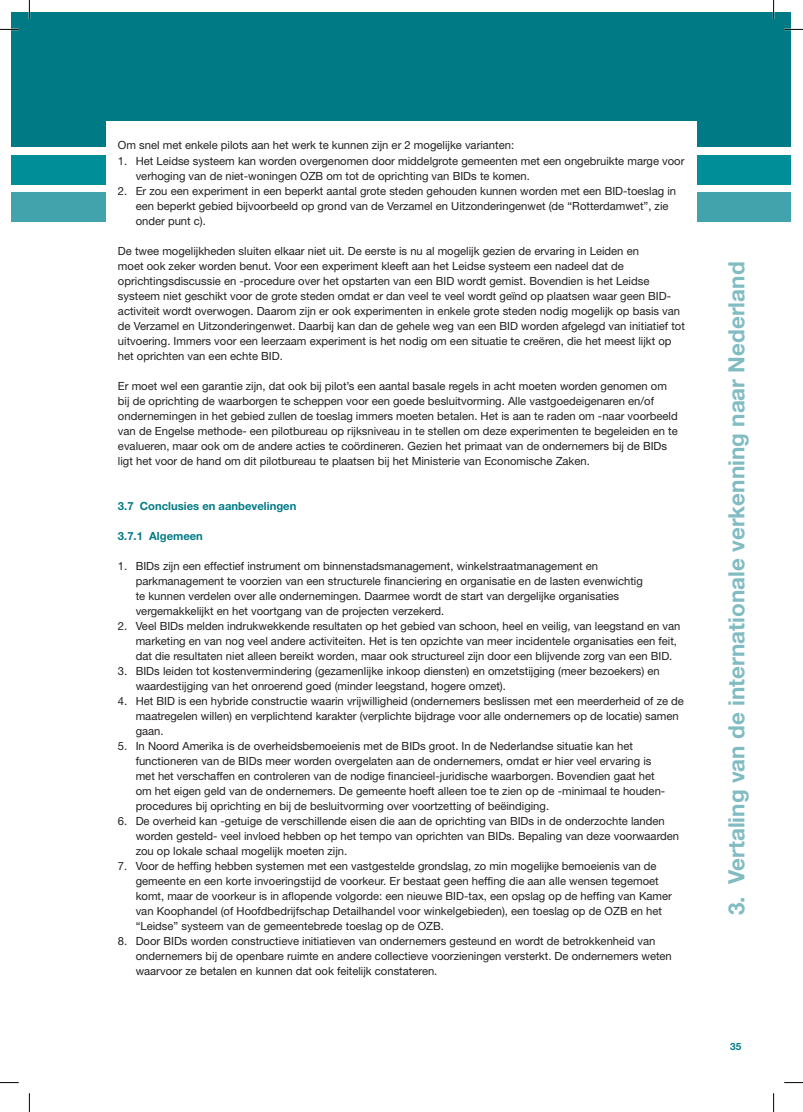
<style>
.page{position:relative;width:803px;height:1112px;background:#fff}
.page>*{position:absolute;margin:0;border:0;box-sizing:border-box;transform-origin:0 0}
.t1{font:700 22.5px "Helvetica Neue LT";color:#81bcc3}
.t2{font:11.25px/15px "Helvetica Neue LT";color:#231f20}
.t3{font:700 11.25px "Helvetica Neue LT";color:#007b85}
.t4{font:700 10px "Helvetica Neue LT";color:#007b85}
</style>
<div class="page">
<div style="left:12px;top:12px;width:17px;height:134px;background:#007b85"></div>
<div style="left:12px;top:155px;width:17px;height:29px;background:#008e98"></div>
<div style="left:12px;top:192px;width:17px;height:30px;background:#43a3ad"></div>
<div style="left:29px;top:12px;width:762px;height:134px;background:#007b85"></div>
<div style="left:29px;top:155px;width:762px;height:29px;background:#008e98"></div>
<div style="left:29px;top:192px;width:762px;height:30px;background:#43a3ad"></div>
<div style="left:106px;top:122px;width:591px;height:853px;background:#fff"></div>
<svg style="left:0;top:29px;width:19px;height:1px"></svg>
<svg style="left:784px;top:29px;width:19px;height:1px"></svg>
<svg style="left:0;top:1082px;width:19px;height:1px"></svg>
<svg style="left:784px;top:1082px;width:19px;height:1px"></svg>
<svg style="left:29px;top:0;width:1px;height:19px"></svg>
<svg style="left:29px;top:1093px;width:1px;height:18px"></svg>
<svg style="left:773px;top:0;width:1px;height:19px"></svg>
<svg style="left:773px;top:1093px;width:1px;height:18px"></svg>
<p class="t2" style="left:118px;top:138px;width:398px">Om snel met enkele pilots aan het werk te kunnen zijn er 2 mogelijke varianten:</p>
<p class="t2" style="left:136px;top:153px;width:550px;text-indent:-18px">1. Het Leidse systeem kan worden overgenomen door middelgrote gemeenten met een ongebruikte marge voor verhoging van de niet-woningen OZB om tot de oprichting van BIDs te komen.</p>
<p class="t2" style="left:136px;top:183px;width:542px;text-indent:-18px">2. Er zou een experiment in een beperkt aantal grote steden gehouden kunnen worden met een BID-toeslag in een beperkt gebied bijvoorbeeld op grond van de Verzamel en Uitzonderingenwet (de “Rotterdamwet”, zie onder punt c).</p>
<p class="t2" style="left:118px;top:243px;width:568px">De twee mogelijkheden sluiten elkaar niet uit. De eerste is nu al mogelijk gezien de ervaring in Leiden en<br>moet ook zeker worden benut. Voor een experiment kleeft aan het Leidse systeem een nadeel dat de oprichtingsdiscussie en -procedure over het opstarten van een BID wordt gemist. Bovendien is het Leidse systeem niet geschikt voor de grote steden omdat er dan veel te veel wordt geïnd op plaatsen waar geen BID&shy;activiteit wordt overwogen. Daarom zijn er ook experimenten in enkele grote steden nodig mogelijk op basis van de Verzamel en Uitzonderingenwet. Daarbij kan dan de gehele weg van een BID worden afgelegd van initiatief tot uitvoering. Immers voor een leerzaam experiment is het nodig om een situatie te creëren, die het meest lijkt op het oprichten van een echte BID.</p>
<p class="t2" style="left:118px;top:378px;width:561px">Er moet wel een garantie zijn, dat ook bij pilot’s een aantal basale regels in acht moeten worden genomen om bij de oprichting de waarborgen te scheppen voor een goede besluitvorming. Alle vastgoedeigenaren en/of ondernemingen in het gebied zullen de toeslag immers moeten betalen. Het is aan te raden om -naar voorbeeld van de Engelse methode- een pilotbureau op rijksniveau in te stellen om deze experimenten te begeleiden en te evalueren, maar ook om de andere acties te coördineren. Gezien het primaat van de ondernemers bij de BIDs ligt het voor de hand om dit pilotbureau te plaatsen bij het Ministerie van Economische Zaken.</p>
<p class="t3" style="left:118px;top:498px;width:180px">3.7 Conclusies en aanbevelingen</p>
<p class="t3" style="left:118px;top:528px;width:86px">3.7.1 Algemeen</p>
<p class="t2" style="left:136px;top:558px;width:509px;text-indent:-18px">1. BIDs zijn een effectief instrument om binnenstadsmanagement, winkelstraatmanagement en parkmanagement te voorzien van een structurele financiering en organisatie en de lasten evenwichtig te kunnen verdelen over alle ondernemingen. Daarmee wordt de start van dergelijke organisaties vergemakkelijkt en het voortgang van de projecten verzekerd.</p>
<p class="t2" style="left:136px;top:618px;width:546px;text-indent:-18px">2. Veel BIDs melden indrukwekkende resultaten op het gebied van schoon, heel en veilig, van leegstand en van marketing en van nog veel andere activiteiten. Het is ten opzichte van meer incidentele organisaties een feit, dat die resultaten niet alleen bereikt worden, maar ook structureel zijn door een blijvende zorg van een BID.</p>
<p class="t2" style="left:136px;top:663px;width:526px;text-indent:-18px">3. BIDs leiden tot kostenvermindering (gezamenlijke inkoop diensten) en omzetstijging (meer bezoekers) en waardestijging van het onroerend goed (minder leegstand, hogere omzet).</p>
<p class="t2" style="left:136px;top:693px;width:550px;text-indent:-18px">4. Het BID is een hybride constructie waarin vrijwilligheid (ondernemers beslissen met een meerderheid of ze de maatregelen willen) en verplichtend karakter (verplichte bijdrage voor alle ondernemers op de locatie) samen gaan.</p>
<p class="t2" style="left:136px;top:738px;width:531px;text-indent:-18px">5. In Noord Amerika is de overheidsbemoeienis met de BIDs groot. In de Nederlandse situatie kan het functioneren van de BIDs meer worden overgelaten aan de ondernemers, omdat er hier veel ervaring is met het verschaffen en controleren van de nodige financieel-juridische waarborgen. Bovendien gaat het om het eigen geld van de ondernemers. De gemeente hoeft alleen toe te zien op de -minimaal te houden&shy;procedures bij oprichting en bij de besluitvorming over voortzetting of beëindiging.</p>
<p class="t2" style="left:136px;top:813px;width:545px;text-indent:-18px">6. De overheid kan -getuige de verschillende eisen die aan de oprichting van BIDs in de onderzochte landen worden gesteld- veel invloed hebben op het tempo van oprichten van BIDs. Bepaling van deze voorwaarden zou op lokale schaal mogelijk moeten zijn.</p>
<p class="t2" style="left:136px;top:858px;width:538px;text-indent:-18px">7. Voor de heffing hebben systemen met een vastgestelde grondslag, zo min mogelijke bemoeienis van de gemeente en een korte invoeringstijd de voorkeur. Er bestaat geen heffing die aan alle wensen tegemoet komt, maar de voorkeur is in aflopende volgorde: een nieuwe BID-tax, een opslag op de heffing van Kamer van Koophandel (of Hoofdbedrijfschap Detailhandel voor winkelgebieden), een toeslag op de OZB en het “Leidse” systeem van de gemeentebrede toeslag op de OZB.</p>
<p class="t2" style="left:136px;top:933px;width:538px;text-indent:-18px">8. Door BIDs worden constructieve initiatieven van ondernemers gesteund en wordt de betrokkenheid van ondernemers bij de openbare ruimte en andere collectieve voorzieningen versterkt. De ondernemers weten waarvoor ze betalen en kunnen dat ook feitelijk constateren.</p>
<h1 class="t1" style="left:723px;top:914px;width:654px;rotate:-90deg">3. Vertaling van de internationale verkenning naar Nederland</h1>
<p class="t4" style="left:730px;top:1040px;width:13px">35</p>
</div>
